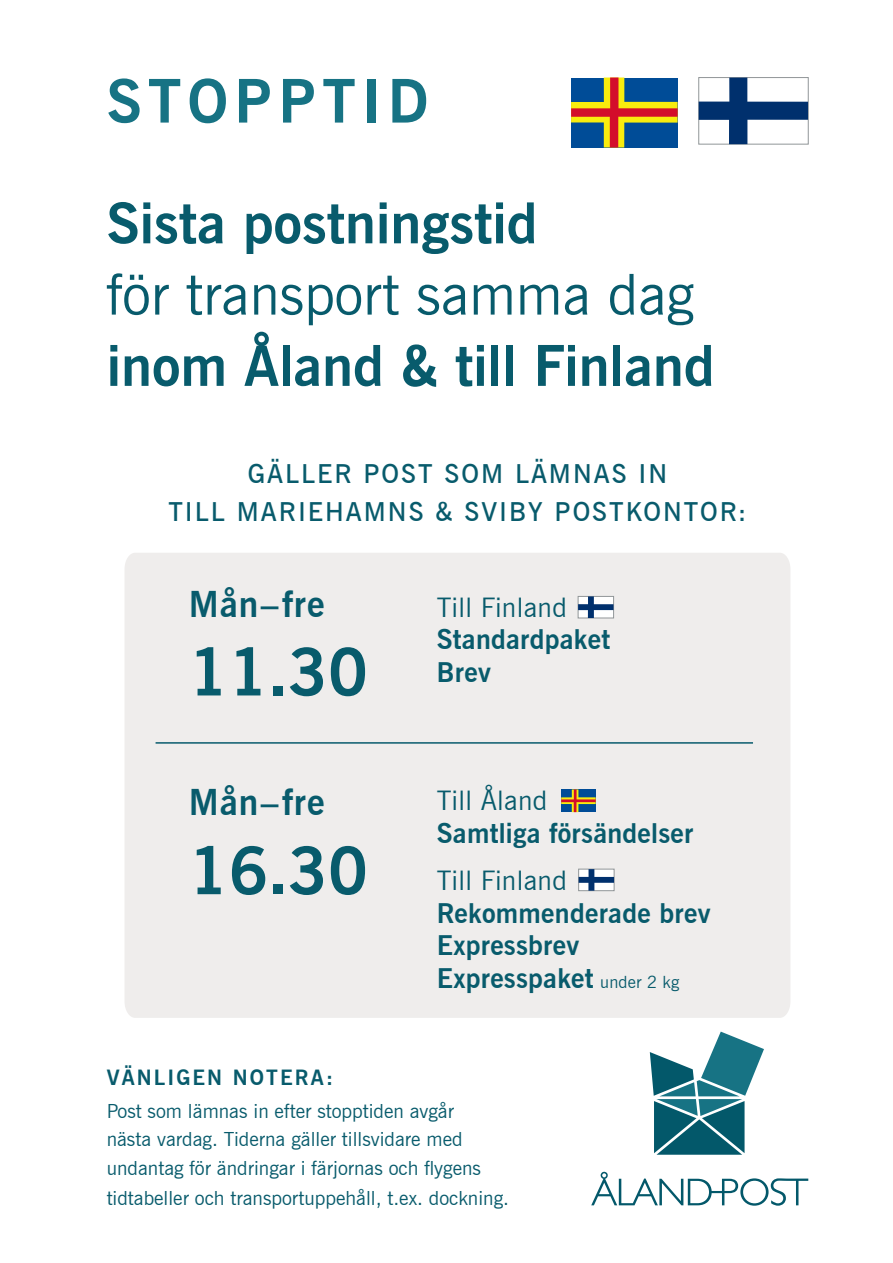
<style>
.page{position:relative;width:893px;height:1263px;background:#fff}
.page>*{position:absolute;margin:0;border:0;box-sizing:border-box;transform-origin:0 0}
.t1{font:700 65.55px "News Gothic BT";color:#085b6c}
.t2{font:700 60px "News Gothic BT";letter-spacing:.1em;color:#177384}
.t3{font:700 56.25px/71.2px "News Gothic BT";color:#085b6c}
.t4{font:700 35.55px "News Gothic BT";letter-spacing:.025em;color:#085b6c}
.t5{font:700 27px/32.4px "News Gothic BT";letter-spacing:.01em;color:#085b6c}
.t6{font:600 26.25px/37.5px "News Gothic BT";letter-spacing:.075em;color:#085b6c;text-align:center}
.t7{font:700 21px "News Gothic BT";letter-spacing:.1em;color:#085b6c}
.t8{font:19.5px/29px "News Gothic BT";color:#085b6c}
.s1{font-weight:400}
.s2{font-weight:400;font-size:16.8px}
</style>
<div class="page">
<div style="left:125px;top:553px;width:665px;height:465px;background:#efedec"></div>
<svg style="left:699px;top:78px;width:109px;height:66px"></svg>
<svg style="left:571px;top:78px;width:107px;height:69px"></svg>
<svg style="left:561px;top:789px;width:35px;height:23px"></svg>
<div style="left:578px;top:596px;width:36px;height:22px;border:1px solid #919698"></div>
<svg style="left:578px;top:596px;width:35px;height:22px"></svg>
<svg style="left:591px;top:1171px;width:217px;height:35px"></svg>
<svg style="left:650px;top:1031px;width:114px;height:124px"></svg>
<svg style="left:579px;top:869px;width:35px;height:22px"></svg>
<hr style="left:156px;top:742px;width:597px;height:2px;background:#085b6c">
<p class="t2" style="left:107px;top:65px;width:323px">STOPPTID</p>
<p class="t3" style="left:107px;top:187px;width:609px">Sista postningstid<br><span class="s1">för transport samma dag </span>inom Åland &amp; till Finland</p>
<p class="t6" style="left:168px;top:455px;width:580px">GÄLLER POST SOM LÄMNAS IN<br>TILL MARIEHAMNS &amp; SVIBY POSTKONTOR:</p>
<p class="t4" style="left:189px;top:582px;width:137px">Mån–fre</p>
<p class="t1" style="left:189px;top:632px;width:180px">11.30</p>
<p class="t4" style="left:189px;top:781px;width:137px">Mån–fre</p>
<p class="t1" style="left:189px;top:831px;width:180px">16.30</p>
<p class="t5" style="left:437px;top:591px;width:175px"><span class="s1">Till Finland<br></span>Standardpaket<br>Brev</p>
<p class="t5" style="left:437px;top:784px;width:258px"><span class="s1">Till Åland<br></span>Samtliga försändelser</p>
<p class="t5" style="left:437px;top:864px;width:275px"><span class="s1">Till Finland<br></span>Rekommenderade brev<br>Expressbrev<br>Expresspaket <span class="s2">under 2 kg</span></p>
<p class="t7" style="left:107px;top:1064px;width:228px">VÄNLIGEN NOTERA:</p>
<p class="t8" style="left:107px;top:1096px;width:404px">Post som lämnas in efter stopptiden avgår<br>nästa vardag. Tiderna gäller tillsvidare med undantag för ändringar i färjornas och flygens tidtabeller och transportuppehåll, t.ex. dockning.</p>
</div>
